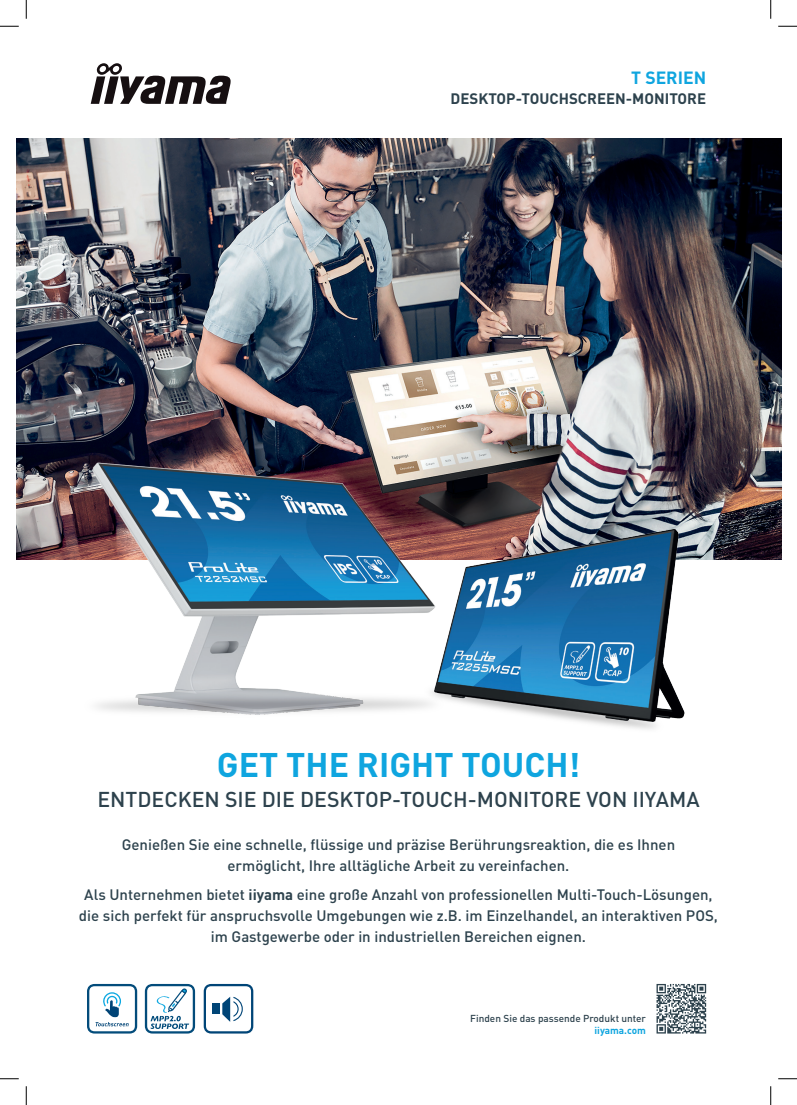
<style>
.page{position:relative;width:797px;height:1105px;background:#fff}
.page>*{position:absolute;margin:0;border:0;box-sizing:border-box;transform-origin:0 0}
.t1{font:700 33.75px "DIN Pro";color:#0fa5df}
.t2{font:500 21.25px "DIN Pro";color:#2d424d}
.t3{font:700 17.5px "DIN Pro";color:#0fa5df}
.t4{font:500 15px/21.2px "DIN Pro";color:#2d424d;text-align:center}
.t5{font:700 15px "DIN Pro";color:#2d424d}
.t6{font:500 10px "DIN Pro";color:#2d424d}
.t7{font:700 10px "DIN Pro";color:#0fa5df}
.s1{font-weight:700}
</style>
<div class="page">
<img style="left:17px;top:138px;width:764px;height:422px">
<svg style="left:91px;top:63px;width:140px;height:41px"></svg>
<img style="left:84px;top:442px;width:366px;height:273px">
<img style="left:415px;top:522px;width:280px;height:207px">
<svg style="left:656px;top:984px;width:50px;height:49px"></svg>
<svg style="left:145px;top:984px;width:50px;height:49px"></svg>
<svg style="left:87px;top:984px;width:50px;height:49px"></svg>
<svg style="left:204px;top:984px;width:49px;height:49px"></svg>
<svg style="left:0;top:25px;width:19px;height:2px"></svg>
<svg style="left:778px;top:25px;width:19px;height:2px"></svg>
<svg style="left:0;top:1078px;width:19px;height:1px"></svg>
<svg style="left:778px;top:1078px;width:19px;height:1px"></svg>
<svg style="left:25px;top:0;width:2px;height:19px"></svg>
<svg style="left:25px;top:1086px;width:2px;height:19px"></svg>
<svg style="left:770px;top:0;width:1px;height:19px"></svg>
<svg style="left:770px;top:1086px;width:1px;height:19px"></svg>
<p class="t3" style="left:631px;top:63px;width:76px">T SERIEN</p>
<p class="t5" style="left:450px;top:86px;width:257px">DESKTOP-TOUCHSCREEN-MONITORE</p>
<p class="t1" style="left:217px;top:737px;width:365px">GET THE RIGHT TOUCH!</p>
<p class="t2" style="left:97px;top:782px;width:604px">ENTDECKEN SIE DIE DESKTOP-TOUCH-MONITORE VON IIYAMA</p>
<p class="t4" style="left:122px;top:832px;width:555px">Genießen Sie eine schnelle, flüssige und präzise Berührungsreaktion, die es Ihnen ermöglicht, Ihre alltägliche Arbeit zu vereinfachen.</p>
<p class="t4" style="left:79px;top:882px;width:640px">Als Unternehmen bietet <span class="s1">iiyama</span> eine große Anzahl von professionellen Multi-Touch-Lösungen, die sich perfekt für anspruchsvolle Umgebungen wie z.B. im Einzelhandel, an interaktiven POS, im Gastgewerbe oder in industriellen Bereichen eignen.</p>
<p class="t6" style="left:470px;top:1010px;width:177px">Finden Sie das passende Produkt unter</p>
<p class="t7" style="left:594px;top:1021px;width:53px">iiyama.com</p>
</div>
